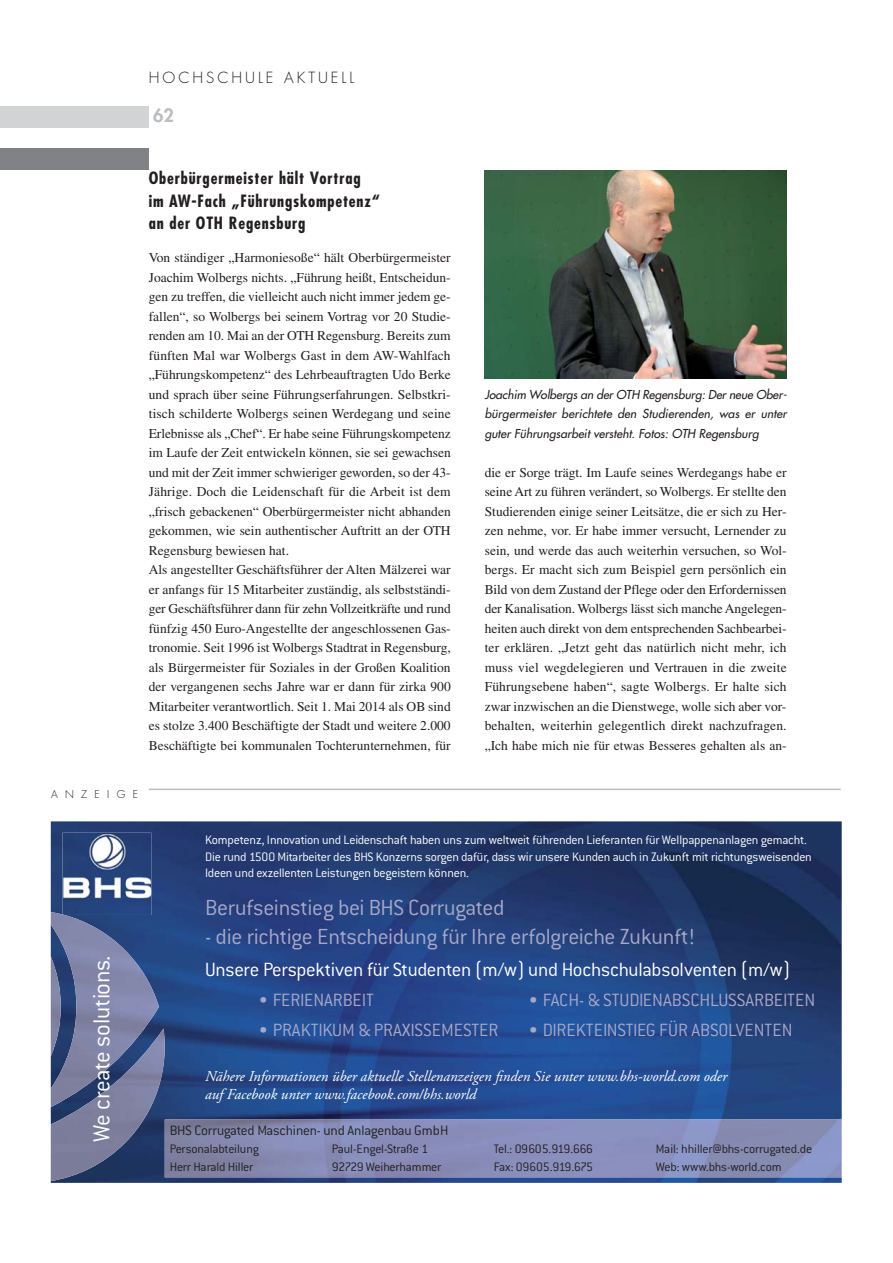
<style>
.page{position:relative;width:893px;height:1263px;background:#fff}
.page>*{position:absolute;margin:0;border:0;box-sizing:border-box;transform-origin:0 0}
.t1{font:300 25.5px "Conduit ITC";letter-spacing:-.015em;color:#fff}
.t2{font:300 24px "Conduit ITC";letter-spacing:-.015em;color:#a7a8c8}
.t3{font:300 21px "Conduit ITC";letter-spacing:-.015em;color:#fff}
.t4{font:300 19.5px "Conduit ITC";color:#a7a8c8}
.t5{font:800 18px "Futura";color:#bbbdc0}
.t6{font:700 condensed 16.5px/23.2px "Futura";letter-spacing:.05em;color:#231f20}
.t7{font:italic 15px/18px "Adobe Garamond Pro";color:#fff}
.t8{font:300 15px "Conduit ITC";letter-spacing:-.015em;color:#231f20}
.t9{font:300 15px "Futura";letter-spacing:.2em;color:#231f20}
.t10{font:13.5px/19.5px "Times";color:#231f20}
.t11{font:300 13.5px/16.2px "Conduit ITC";letter-spacing:-.015em;color:#fff}
.t12{font:300 13.5px "Conduit ITC";letter-spacing:-.02em;color:#231f20}
.t13{font:300 13.5px "Conduit ITC";letter-spacing:-.04em;color:#231f20}
.t14{font:italic 12px/19.5px "Futura";color:#231f20;text-align:justify}
.t15{font:300 10.5px "Futura";letter-spacing:.7em;color:#231f20}
</style>
<div class="page">
<div style="left:0;top:106px;width:149px;height:22px;background:#d1d3d4"></div>
<div style="left:0;top:149px;width:149px;height:21px;background:#808285"></div>
<img style="left:51px;top:821px;width:791px;height:362px">
<img style="left:62px;top:833px;width:89px;height:79px">
<img style="left:166px;top:1119px;width:676px;height:58px">
<img style="left:51px;top:912px;width:115px;height:269px">
<hr style="left:149px;top:789px;width:692px;height:1px;background:#bbbdc0">
<img style="left:485px;top:170px;width:302px;height:208px">
<svg style="left:261px;top:997px;width:5px;height:6px"></svg>
<svg style="left:531px;top:997px;width:5px;height:6px"></svg>
<svg style="left:261px;top:1027px;width:5px;height:6px"></svg>
<svg style="left:531px;top:1027px;width:5px;height:6px"></svg>
<p class="t9" style="left:149px;top:70px;width:207px">HOCHSCHULE AKTUELL</p>
<h3 class="t5" style="left:153px;top:107px;width:22px">62</h3>
<p class="t6" style="left:149px;top:168px;width:233px">Oberbürgermeister hält Vortrag<br>im AW-Fach „Führungskompetenz“</p>
<p class="t6" style="left:149px;top:213px;width:158px">an der OTH Regensburg</p>
<p class="t10" style="left:149px;top:249px;width:303px">Von ständiger „Harmoniesoße“ hält Oberbürgermeister Joachim Wolbergs nichts. „Führung heißt, Entscheidun&shy;gen zu treffen, die vielleicht auch nicht immer jedem ge&shy;fallen“, so Wolbergs bei seinem Vortrag vor 20 Studie&shy;renden am 10. Mai an der OTH Regensburg. Bereits zum fünften Mal war Wolbergs Gast in dem AW-Wahlfach „Führungskompetenz“ des Lehrbeauftragten Udo Berke und sprach über seine Führungserfahrungen. Selbstkri&shy;tisch schilderte Wolbergs seinen Werdegang und seine Erlebnisse als „Chef“. Er habe seine Führungskompetenz im Laufe der Zeit entwickeln können, sie sei gewachsen und mit der Zeit immer schwieriger geworden, so der 43- Jährige. Doch die Leidenschaft für die Arbeit ist dem „frisch gebackenen“ Oberbürgermeister nicht abhanden gekommen, wie sein authentischer Auftritt an der OTH Regensburg bewiesen hat.<br>Als angestellter Geschäftsführer der Alten Mälzerei war er anfangs für 15 Mitarbeiter zuständig, als selbstständi&shy;ger Geschäftsführer dann für zehn Vollzeitkräfte und rund fünfzig 450 Euro-Angestellte der angeschlossenen Gas&shy;tronomie. Seit 1996 ist Wolbergs Stadtrat in Regensburg, als Bürgermeister für Soziales in der Großen Koalition der vergangenen sechs Jahre war er dann für zirka 900<br>Mitarbeiter verantwortlich. Seit 1. Mai 2014 als OB sind es stolze 3.400 Beschäftigte der Stadt und weitere 2.000<br>Beschäftigte bei kommunalen Tochterunternehmen, für</p>
<p class="t15" style="left:51px;top:789px;width:89px">ANZEIGE</p>
<p class="t14" style="left:485px;top:385px;width:306px">Joachim Wolbergs an der OTH Regensburg: Der neue Ober&shy;bürgermeister berichtete den Studierenden, was er unter guter Führungsarbeit versteht. Fotos: OTH Regensburg</p>
<p class="t10" style="left:485px;top:463px;width:303px;text-align:justify">die er Sorge trägt. Im Laufe seines Werdegangs habe er seine Art zu führen verändert, so Wolbergs. Er stellte den Studierenden einige seiner Leitsätze, die er sich zu Her&shy;zen nehme, vor. Er habe immer versucht, Lernender zu sein, und werde das auch weiterhin versuchen, so Wol&shy;bergs. Er macht sich zum Beispiel gern persönlich ein Bild von dem Zustand der Pflege oder den Erfordernissen der Kanalisation. Wolbergs lässt sich manche Angelegen - heiten auch direkt von dem entsprechenden Sachbearbei&shy;ter erklären. „Jetzt geht das natürlich nicht mehr, ich muss viel wegdelegieren und Vertrauen in die zweite Führungsebene haben“, sagte Wolbergs. Er halte sich zwar inzwischen an die Dienstwege, wolle sich aber vor&shy;behalten, weiterhin gelegentlich direkt nachzufragen. „Ich habe mich nie für etwas Besseres gehalten als an-</p>
<h1 class="t1" style="left:91px;top:1142px;width:189px;rotate:-90deg">We create solutions.</h1>
<p class="t11" style="left:205px;top:833px;width:608px">Kompetenz, Innovation und Leidenschaft haben uns zum weltweit führenden Lieferanten für Wellpappenanlagen gemacht.<br>Die rund 1500 Mitarbeiter des BHS Konzerns sorgen dafür, dass wir unsere Kunden auch in Zukunft mit richtungsweisenden<br>Ideen und exzellenten Leistungen begeistern können.</p>
<h2 class="t2" style="left:205px;top:898px;width:301px">Berufseinstieg bei BHS Corrugated</h2>
<h2 class="t2" style="left:205px;top:926px;width:491px">- die richtige Entscheidung für Ihre erfolgreiche Zukunft!</h2>
<h3 class="t3" style="left:205px;top:961px;width:587px">Unsere Perspektiven für Studenten (m/w) und Hochschulabsolventen (m/w)</h3>
<h3 class="t4" style="left:273px;top:992px;width:103px">FERIENARBEIT</h3>
<h3 class="t4" style="left:543px;top:992px;width:274px">FACH- &amp; STUDIENABSCHLUSSARBEITEN</h3>
<h3 class="t4" style="left:273px;top:1022px;width:227px">PRAKTIKUM &amp; PRAXISSEMESTER</h3>
<h3 class="t4" style="left:543px;top:1022px;width:251px">DIREKTEINSTIEG FÜR ABSOLVENTEN</h3>
<p class="t7" style="left:205px;top:1068px;width:524px">Nähere Informationen über aktuelle Stellenanzeigen finden Sie unter www.bhs-world.com oder auf Facebook unter www.facebook.com/bhs.world</p>
<p class="t8" style="left:170px;top:1124px;width:280px">BHS Corrugated Maschinen- und Anlagenbau GmbH</p>
<p class="t12" style="left:170px;top:1143px;width:91px">Personalabteilung</p>
<p class="t12" style="left:332px;top:1143px;width:98px">Paul-Engel-Straße 1</p>
<p class="t12" style="left:494px;top:1143px;width:101px">Tel.: 09605.919.666</p>
<p class="t12" style="left:656px;top:1143px;width:158px">Mail: hhiller@bhs-corrugated.de</p>
<p class="t12" style="left:170px;top:1161px;width:85px">Herr Harald Hiller</p>
<p class="t12" style="left:332px;top:1161px;width:111px">92729 Weiherhammer</p>
<p class="t13" style="left:494px;top:1161px;width:101px">Fax: 09605.919.675</p>
<p class="t12" style="left:656px;top:1161px;width:127px">Web: www.bhs-world.com</p>
</div>
